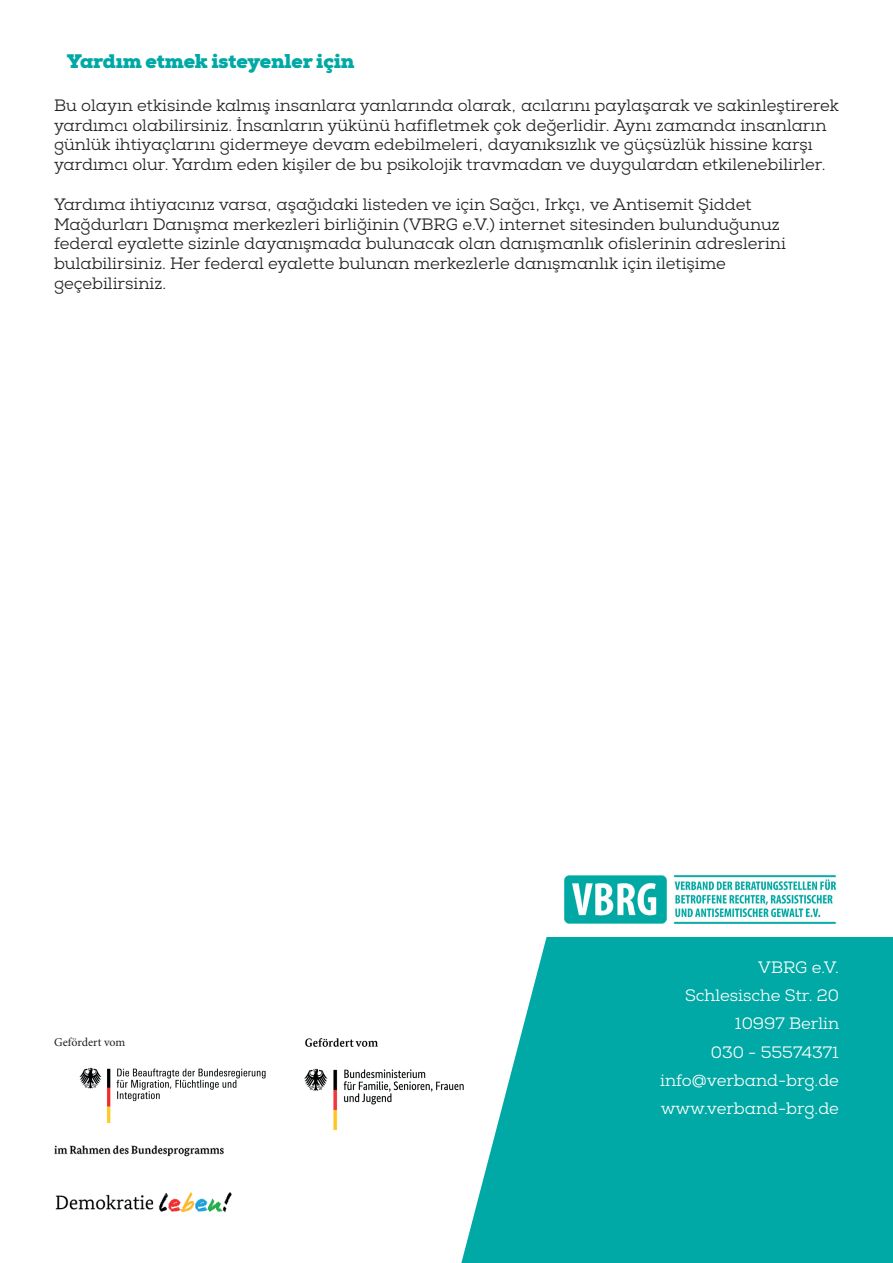
<style>
.page{position:relative;width:893px;height:1263px;background:#fff}
.page>*{position:absolute;margin:0;border:0;box-sizing:border-box;transform-origin:0 0}
.t1{font:900 19.5px "Nexa Slab";letter-spacing:-.01em;color:#00a9a5}
.t2{font:16.5px/19.8px "Nexa Slab";color:#231f20}
.t3{font:16.5px/28.3px "Nexa Slab";color:#fff;text-align:right}
.t4{font:12px "Minion Pro";letter-spacing:-.005em;color:#231f20}
</style>
<div class="page">
<img style="left:304px;top:1038px;width:157px;height:93px">
<img style="left:79px;top:1067px;width:187px;height:56px">
<img style="left:54px;top:1145px;width:178px;height:68px">
<svg style="left:461px;top:937px;width:432px;height:326px;background:#19b1ad"></svg>
<img style="left:564px;top:875px;width:273px;height:49px">
<p class="t1" style="left:67px;top:48px;width:289px">Yardım etmek isteyenler için</p>
<p class="t2" style="left:54px;top:96px;width:786px">Bu olayın etkisinde kalmış insanlara yanlarında olarak, acılarını paylaşarak ve sakinleştirerek yardımcı olabilirsiniz. İnsanların yükünü hafifletmek çok değerlidir. Aynı zamanda insanların günlük ihtiyaçlarını gidermeye devam edebilmeleri, dayanıksızlık ve güçsüzlük hissine karşı yardımcı olur. Yardım eden kişiler de bu psikolojik travmadan ve duygulardan etkilenebilirler.</p>
<p class="t2" style="left:54px;top:195px;width:733px">Yardıma ihtiyacınız varsa, aşağıdaki listeden ve için Sağcı, Irkçı, ve Antisemit Şiddet Mağdurları Danışma merkezleri birliğinin (VBRG e.V.) internet sitesinden bulunduğunuz federal eyalette sizinle dayanışmada bulunacak olan danışmanlık ofislerinin adreslerini bulabilirsiniz. Her federal eyalette bulunan merkezlerle danışmanlık için iletişime geçebilirsiniz.</p>
<p class="t4" style="left:54px;top:1034px;width:73px">Gefördert vom</p>
<p class="t3" style="left:660px;top:953px;width:181px">VBRG e.V.<br>Schlesische Str. 20<br>10997 Berlin<br>030 - 55574371 info@verband-brg.de www.verband-brg.de</p>
</div>
